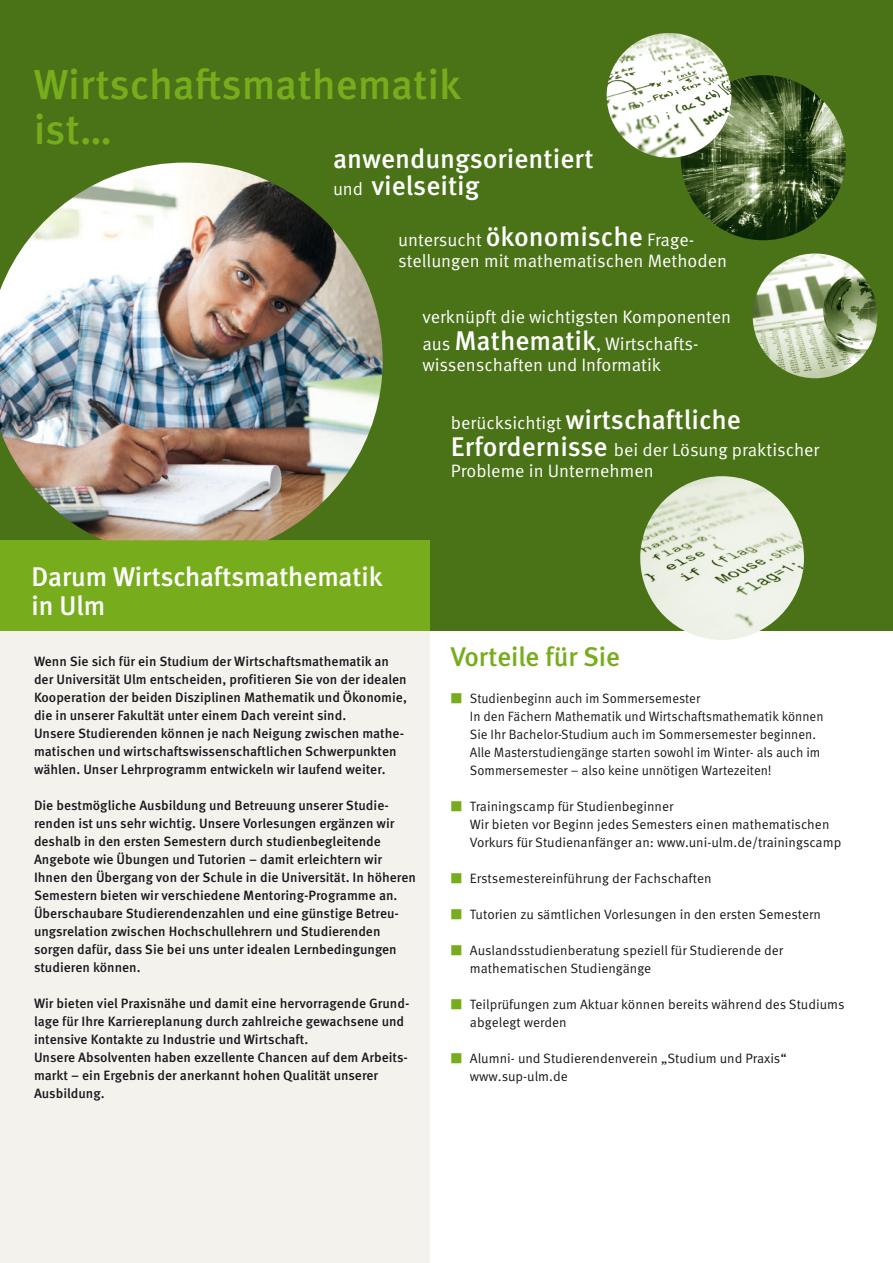
<style>
.page{position:relative;width:893px;height:1263px;background:#fff}
.page>*{position:absolute;margin:0;border:0;box-sizing:border-box;transform-origin:0 0}
.ueberschrift{font:500 42px/45px "Meta OT";color:#77ad1c}
.lauftext{font:500 27px "Meta OT";color:#fff}
.ueberschrift-2{font:500 27px "Meta";color:#fff}
.ueberschrift-3{font:500 27px "Meta";color:#77ad1c}
.lauftext-2{font:18px/27px "Meta OT Norm";color:#fff}
.lauftext-3{font:500 13.5px/18px "Meta OT";color:#1a171c}
.lauftext-4{font:13.5px/18px "Meta OT Norm";color:#1a171c}
.lauftext-5{font:13.5px/18px "Meta OT Norm";color:#1a171c;scale:.96 1}
.s1{font-family:"Meta OT Norm";font-weight:400;font-size:18px}
.s2{font-family:"Meta OT";font-weight:500;font-size:27px}
.s3{color:#77ad1c}
</style>
<div class="page">
<div style="left:0;top:625px;width:429px;height:638px;background:#f3f2ed"></div>
<div style="left:0;top:0;width:893px;height:630px;background:#4a7217"></div>
<div style="left:0;top:540px;width:429px;height:90px;background:#77ad1c"></div>
<img style="left:681px;top:75px;width:165px;height:165px;border-radius:83px">
<img style="left:0;top:163px;width:383px;height:377px">
<img style="left:640px;top:476px;width:164px;height:164px;border-radius:82px">
<img style="left:753px;top:253px;width:124px;height:125px;border-radius:62px">
<img style="left:607px;top:33px;width:124px;height:125px;border-radius:62px">
<p class="ueberschrift" style="left:34px;top:63px;width:429px">Wirtschaftsmathematik ist…</p>
<p class="lauftext" style="left:333px;top:142px;width:262px">anwendungsorientiert</p>
<p class="lauftext" style="left:333px;top:169px;width:148px"><span class="s1">und</span> vielseitig</p>
<p class="lauftext-2" style="left:398px;top:226px;width:297px">untersucht <span class="s2">ökonomische</span> Frage-</p>
<p class="lauftext-2" style="left:398px;top:247px;width:330px">stellungen mit mathematischen Methoden</p>
<p class="lauftext-2" style="left:422px;top:303px;width:310px">verknüpft die wichtigsten Komponenten aus <span class="s2">Mathematik</span>, Wirtschafts-</p>
<p class="lauftext-2" style="left:422px;top:351px;width:240px">wissenschaften und Informatik</p>
<p class="lauftext" style="left:451px;top:403px;width:292px"><span class="s1">berücksichtigt</span> wirtschaftliche</p>
<p class="lauftext-2" style="left:451px;top:437px;width:370px"><span class="s2">Erfordernisse</span> bei der Lösung praktischer</p>
<p class="lauftext-2" style="left:451px;top:458px;width:204px">Probleme in Unternehmen</p>
<p class="ueberschrift-2" style="left:31px;top:561px;width:353px">Darum Wirtschaftsmathematik</p>
<p class="ueberschrift-2" style="left:31px;top:589px;width:76px">in Ulm</p>
<p class="lauftext-3" style="left:34px;top:653px;width:374px">Wenn Sie sich für ein Studium der Wirtschaftsmathematik an der Universität Ulm entscheiden, profitieren Sie von der idealen Kooperation der beiden Disziplinen Mathematik und Ökonomie, die in unserer Fakultät unter einem Dach vereint sind.</p>
<p class="lauftext-3" style="left:34px;top:725px;width:372px">Unsere Studierenden können je nach Neigung zwischen mathe&shy;matischen und wirtschaftswissenschaftlichen Schwerpunkten wählen. Unser Lehrprogramm entwickeln wir laufend weiter.</p>
<p class="lauftext-3" style="left:34px;top:797px;width:383px">Die bestmögliche Ausbildung und Betreuung unserer Studie&shy;renden ist uns sehr wichtig. Unsere Vorlesungen ergänzen wir deshalb in den ersten Semestern durch studienbegleitende Angebote wie Übungen und Tutorien – damit erleichtern wir Ihnen den Übergang von der Schule in die Universität. In höheren Semestern bieten wir verschiedene Mentoring-Programme an.<br>Überschaubare Studierendenzahlen und eine günstige Betreu&shy;ungsrelation zwischen Hochschullehrern und Studierenden sorgen dafür, dass Sie bei uns unter idealen Lernbedingungen studieren können.</p>
<p class="lauftext-3" style="left:34px;top:994px;width:377px">Wir bieten viel Praxisnähe und damit eine hervorragende Grund&shy;lage für Ihre Karriereplanung durch zahlreiche gewachsene und intensive Kontakte zu Industrie und Wirtschaft.</p>
<p class="lauftext-3" style="left:34px;top:1048px;width:376px">Unsere Absolventen haben exzellente Chancen auf dem Arbeits-</p>
<p class="lauftext-3" style="left:34px;top:1066px;width:346px">markt – ein Ergebnis der anerkannt hohen Qualität unserer<br>Ausbildung.</p>
<p class="ueberschrift-3" style="left:451px;top:640px;width:171px">Vorteile für Sie</p>
<p class="lauftext-5" style="left:470px;top:689px;width:370px;text-indent:-19px"><span class="s3">■</span> Studienbeginn auch im Sommersemester<br>In den Fächern Mathematik und Wirtschaftsmathematik können Sie Ihr Bachelor-Studium auch im Sommersemester beginnen.<br>Alle Masterstudiengänge starten sowohl im Winter- als auch im Sommersemester – also keine unnötigen Wartezeiten!</p>
<p class="lauftext-4" style="left:470px;top:797px;width:373px;text-indent:-19px"><span class="s3">■</span> Trainingscamp für Studienbeginner<br>Wir bieten vor Beginn jedes Semesters einen mathematischen<br>Vorkurs für Studienanfänger an: www.uni-ulm.de/trainingscamp</p>
<p class="lauftext-4" style="left:451px;top:869px;width:262px"><span class="s3">■</span> Erstsemestereinführung der Fachschaften</p>
<p class="lauftext-4" style="left:451px;top:905px;width:372px"><span class="s3">■</span> Tutorien zu sämtlichen Vorlesungen in den ersten Semestern</p>
<p class="lauftext-4" style="left:470px;top:941px;width:315px;text-indent:-19px"><span class="s3">■</span> Auslandsstudienberatung speziell für Studierende der mathematischen Studiengänge</p>
<p class="lauftext-4" style="left:470px;top:995px;width:376px;text-indent:-19px"><span class="s3">■</span> Teilprüfungen zum Aktuar können bereits während des Studiums abgelegt werden</p>
<p class="lauftext-4" style="left:451px;top:1049px;width:337px"><span class="s3">■</span> Alumni- und Studierendenverein „Studium und Praxis“</p>
<p class="lauftext-4" style="left:470px;top:1067px;width:99px">www.sup-ulm.de</p>
</div>
